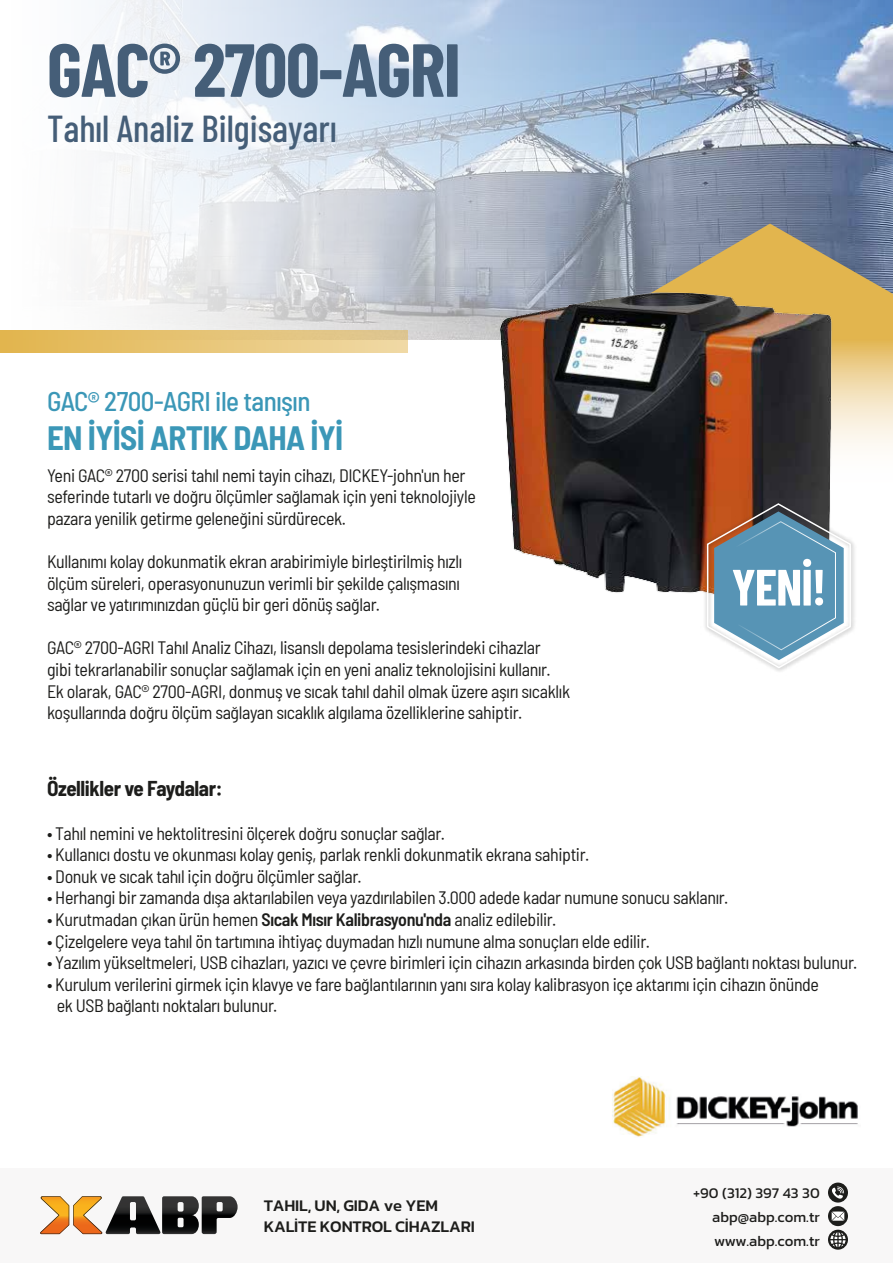
<style>
.page{position:relative;width:893px;height:1263px;background:#fff}
.page>*{position:absolute;margin:0;border:0;box-sizing:border-box;transform-origin:0 0}
.t1{font:700 75px "Barlow Condensed";letter-spacing:-.02em;color:#455e78}
.t2{font:700 51px "Barlow Condensed";color:#fff}
.t3{font:500 37.5px "Barlow Condensed";color:#455e78}
.t4{font:700 semi-condensed 33px "Barlow";letter-spacing:-.02em;color:#3b97b7}
.t5{font:500 semi-condensed 27px "Barlow";letter-spacing:-.02em;color:#3b97b7}
.t6{font:700 semi-condensed 21px "Barlow";letter-spacing:-.02em;color:#1d1d1b}
.t7{font:semi-condensed 18px/21.6px "Barlow";letter-spacing:-.02em;color:#1d1d1b}
.t8{font:500 16.5px/21px "Kanit";letter-spacing:-.01em;color:#1d1d1b}
.t9{font:15px/24px "Kanit";color:#1d1d1b;text-align:justify}
.s1{font-weight:600}
</style>
<div class="page">
<svg style="left:88px;top:0;width:805px;height:339px"></svg>
<svg style="left:571px;top:224px;width:322px;height:115px;background:#a4997b"></svg>
<div style="left:0;top:330px;width:407px;height:22px;background:linear-gradient(to right,#e3b64f,#ead39f)"></div>
<svg style="left:840px;top:339px;width:53px;height:109px;background:#f2ddb3"></svg>
<img style="left:493px;top:284px;width:347px;height:309px">
<img style="left:701px;top:497px;width:154px;height:175px">
<svg style="left:706px;top:502px;width:146px;height:167px"></svg>
<img style="left:612px;top:1076px;width:246px;height:61px">
<div style="left:0;top:1169px;width:893px;height:94px;background:#f8f7f7"></div>
<svg style="left:828px;top:1230px;width:20px;height:20px"></svg>
<svg style="left:830px;top:1232px;width:15px;height:15px"></svg>
<svg style="left:828px;top:1206px;width:20px;height:20px"></svg>
<svg style="left:832px;top:1211px;width:12px;height:10px"></svg>
<svg style="left:828px;top:1182px;width:20px;height:20px"></svg>
<svg style="left:832px;top:1186px;width:12px;height:12px"></svg>
<svg style="left:40px;top:1196px;width:198px;height:38px"></svg>
<h1 class="t1" style="left:47px;top:17px;width:415px">GAC® 2700-AGRI</h1>
<h3 class="t3" style="left:47px;top:102px;width:291px">Tahıl Analiz Bilgisayarı</h3>
<h3 class="t5" style="left:47px;top:381px;width:265px">GAC® 2700-AGRI ile tanışın</h3>
<h3 class="t4" style="left:47px;top:414px;width:298px">EN İYİSİ ARTIK DAHA İYİ</h3>
<p class="t7" style="left:47px;top:463px;width:430px">Yeni GAC® 2700 serisi tahıl nemi tayin cihazı, DICKEY-john'un her seferinde tutarlı ve doğru ölçümler sağlamak için yeni teknolojiyle pazara yenilik getirme geleneğini sürdürecek.</p>
<p class="t7" style="left:47px;top:549px;width:417px">Kullanımı kolay dokunmatik ekran arabirimiyle birleştirilmiş hızlı ölçüm süreleri, operasyonunuzun verimli bir şekilde çalışmasını sağlar ve yatırımınızdan güçlü bir geri dönüş sağlar.</p>
<p class="t7" style="left:47px;top:636px;width:525px">GAC® 2700-AGRI Tahıl Analiz Cihazı, lisanslı depolama tesislerindeki cihazlar<br>gibi tekrarlanabilir sonuçlar sağlamak için en yeni analiz teknolojisini kullanır.<br>Ek olarak, GAC® 2700-AGRI, donmuş ve sıcak tahıl dahil olmak üzere aşırı sıcaklık koşullarında doğru ölçüm sağlayan sıcaklık algılama özelliklerine sahiptir.</p>
<h2 class="t2" style="left:732px;top:551px;width:96px">YENİ!</h2>
<p class="t6" style="left:47px;top:774px;width:177px">Özellikler ve Faydalar:</p>
<p class="t7" style="left:47px;top:821px;width:399px">• Tahıl nemini ve hektolitresini ölçerek doğru sonuçlar sağlar.</p>
<p class="t7" style="left:47px;top:843px;width:544px">• Kullanıcı dostu ve okunması kolay geniş, parlak renkli dokunmatik ekrana sahiptir.</p>
<p class="t7" style="left:47px;top:864px;width:316px">• Donuk ve sıcak tahıl için doğru ölçümler sağlar.</p>
<p class="t7" style="left:47px;top:886px;width:683px">• Herhangi bir zamanda dışa aktarılabilen veya yazdırılabilen 3.000 adede kadar numune sonucu saklanır.</p>
<p class="t7" style="left:47px;top:907px;width:511px">• Kurutmadan çıkan ürün hemen <span class="s1">Sıcak Mısır Kalibrasyonu'nda</span> analiz edilebilir.</p>
<p class="t7" style="left:47px;top:929px;width:604px">• Çizelgelere veya tahıl ön tartımına ihtiyaç duymadan hızlı numune alma sonuçları elde edilir.</p>
<p class="t7" style="left:47px;top:951px;width:812px">• Yazılım yükseltmeleri, USB cihazları, yazıcı ve çevre birimleri için cihazın arkasında birden çok USB bağlantı noktası bulunur.</p>
<p class="t7" style="left:57px;top:972px;width:764px;text-indent:-10px">• Kurulum verilerini girmek için klavye ve fare bağlantılarının yanı sıra kolay kalibrasyon içe aktarımı için cihazın önünde ek USB bağlantı noktaları bulunur.</p>
<p class="t8" style="left:264px;top:1195px;width:213px">TAHIL, UN, GIDA ve YEM<br>KALİTE KONTROL CİHAZLARI</p>
<p class="t9" style="left:712px;top:1180px;width:109px;text-indent:-19px">+90 (312) 397 43 30 abp@abp.com.tr www.abp.com.tr</p>
</div>
